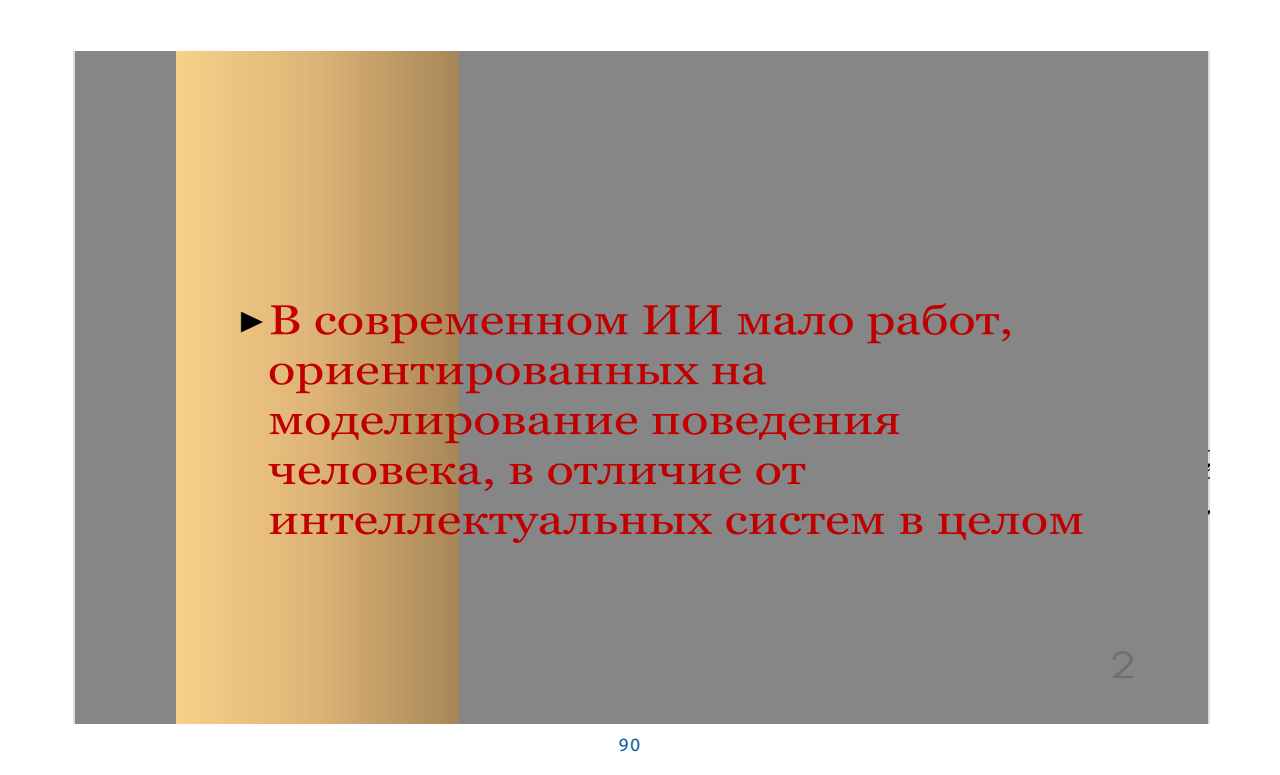
<style>
.page{position:relative;width:1280px;height:775px;background:#fff}
.page>*{position:absolute;margin:0;border:0;box-sizing:border-box;transform-origin:0 0}
.t1{font:41.62px/49.9px "Georgia";color:#c00000;scale:1.21 1}
.t2{font:36.38px "Century Gothic";color:#6f6f6f;scale:1.21 1}
.t3{font:18.75px "Myriad Pro";color:#075697}
</style>
<div class="page">
<div style="left:76px;top:51px;width:1132px;height:673px;background:#868686"></div>
<img style="left:176px;top:51px;width:282px;height:673px">
<svg style="left:241px;top:312px;width:22px;height:21px"></svg>
<p class="t1" style="left:268px;top:296px;width:676px">В современном ИИ мало работ, ориентированных на моделирование поведения человека, в отличие от интеллектуальных систем в целом</p>
<p class="t3" style="left:619px;top:734px;width:23px">90</p>
<p class="t2" style="left:1110px;top:640px;width:22px">2</p>
</div>
